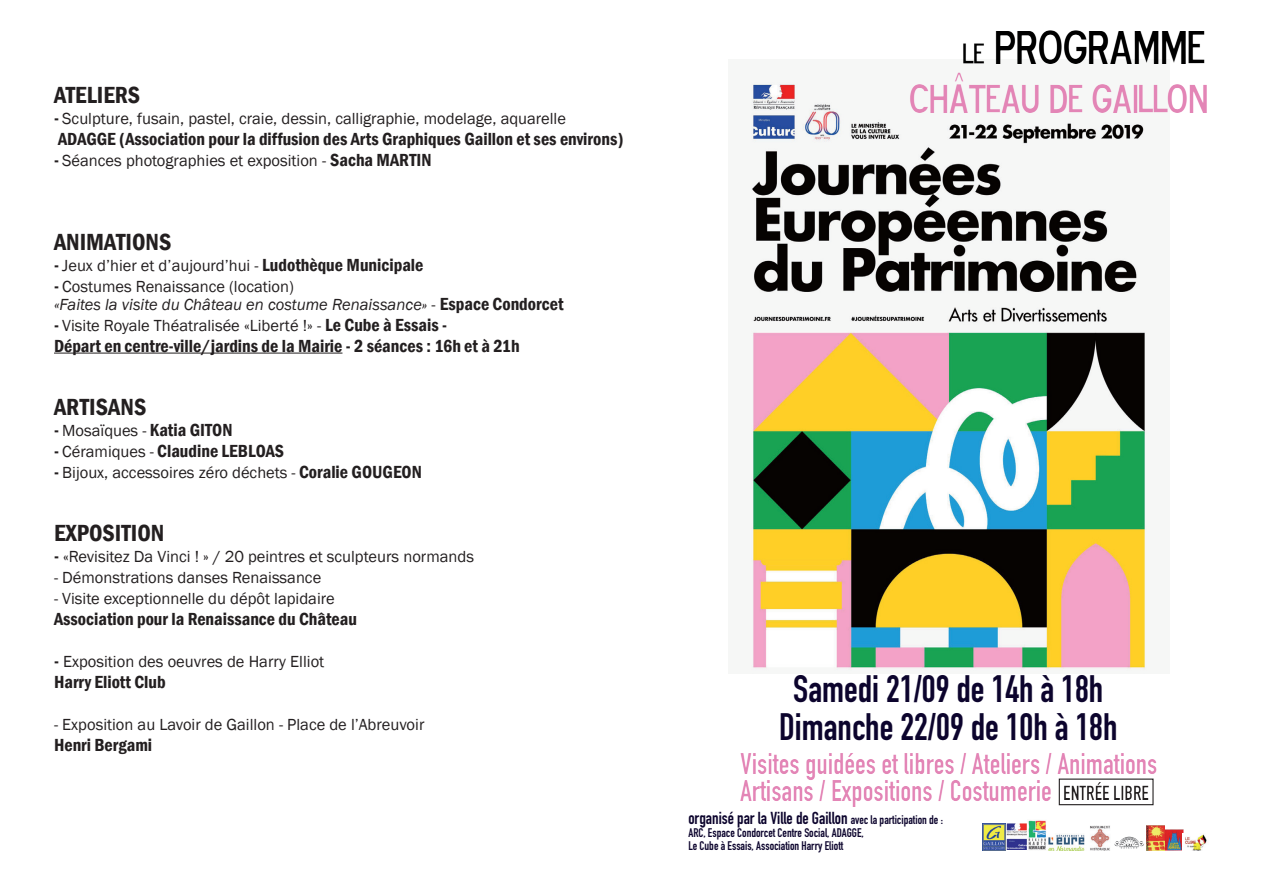
<style>
.page{position:relative;width:1263px;height:893px;background:#fff}
.page>*{position:absolute;margin:0;border:0;box-sizing:border-box;transform-origin:0 0}
.t1{font:48px "Blue Highway D Type";color:#000}
.t2{font:41.1px "Blue Highway D Type";color:#e385b6}
.t3{font:37.65px/37.7px "DIN Engschrift";color:#0c042d;text-align:center}
.t4{font:29.4px/27.5px "DIN Engschrift";color:#e385b6}
.t5{font:600 condensed 24px "Franklin Gothic";color:#231f20}
.t6{font:20.25px "DIN Engschrift";color:#231f20}
.t7{font:600 condensed 18px "Franklin Gothic";color:#231f20}
.t8{font:17.1px "DIN Engschrift";color:#0c042d}
.t9{font:16.5px "Franklin Gothic";color:#231f20}
.t10{font:italic 16.5px/18px "Franklin Gothic";color:#231f20}
.t11{font:12.3px/13px "DIN Engschrift";color:#0c042d}
.s1{font-weight:600;font-stretch:condensed;font-size:18px}
.s2{font-weight:600;font-style:normal;font-stretch:condensed;font-size:18px}
.s3{font-style:normal}
.s4{font-weight:400;font-stretch:normal;font-size:16.5px}
.s5{font-size:30px}
.s6{font-size:12.3px}
</style>
<div class="page">
<img style="left:751px;top:82px;width:396px;height:589px">
<div style="left:907px;top:72px;width:307px;height:50px;background:#f6f7f6"></div>
<div style="left:1059px;top:778px;width:94px;height:27px;border:1px solid #231f20"></div>
<img style="left:983px;top:823px;width:44px;height:27px">
<img style="left:1028px;top:820px;width:18px;height:30px">
<img style="left:1048px;top:834px;width:37px;height:17px">
<img style="left:1090px;top:825px;width:20px;height:26px">
<img style="left:1114px;top:836px;width:30px;height:13px">
<img style="left:1146px;top:825px;width:18px;height:26px">
<img style="left:1165px;top:829px;width:19px;height:21px">
<img style="left:1182px;top:833px;width:25px;height:17px">
<hr style="left:54px;top:353px;width:288px;height:1px;background:#231f20">
<div style="left:948px;top:16px;width:271px;height:66px;background:#231f20;opacity:.5"></div>
<h3 class="t5" style="left:54px;top:79px;width:88px">ATELIERS</h3>
<p class="t9" style="left:54px;top:108px;width:513px"><span class="s1">-</span> Sculpture, fusain, pastel, craie, dessin, calligraphie, modelage, aquarelle</p>
<p class="t7" style="left:58px;top:127px;width:567px">ADAGGE (Association pour la diffusion des Arts Graphiques Gaillon et ses environs)</p>
<p class="t9" style="left:54px;top:150px;width:379px"><span class="s1">-</span> Séances photographies et exposition - <span class="s1">Sacha MARTIN</span></p>
<h3 class="t5" style="left:54px;top:226px;width:119px">ANIMATIONS</h3>
<p class="t9" style="left:54px;top:255px;width:371px"><span class="s1">-</span> Jeux d’hier et d’aujourd’hui - <span class="s1">Ludothèque Municipale</span></p>
<p class="t10" style="left:54px;top:278px;width:511px"><span class="s2">-</span> <span class="s3">Costumes Renaissance (location)<br></span>«Faites la visite du Château en costume Renaissance» <span class="s3">-</span> <span class="s2">Espace Condorcet</span></p>
<p class="t9" style="left:54px;top:315px;width:394px"><span class="s1">-</span> Visite Royale Théatralisée «Liberté !» - <span class="s1">Le Cube à Essais -</span></p>
<p class="t7" style="left:54px;top:334px;width:467px">Départ en centre-ville/jardins de la Mairie - 2 séances : 16h et à 21h</p>
<h3 class="t5" style="left:54px;top:391px;width:94px">ARTISANS</h3>
<p class="t7" style="left:54px;top:418px;width:180px">- <span class="s4">Mosaïques -</span> Katia GITON</p>
<p class="t7" style="left:54px;top:439px;width:232px">- <span class="s4">Céramiques -</span> Claudine LEBLOAS</p>
<p class="t9" style="left:54px;top:462px;width:369px"><span class="s1">-</span> Bijoux, accessoires zéro déchets - <span class="s1">Coralie GOUGEON</span></p>
<h3 class="t5" style="left:54px;top:517px;width:112px">EXPOSITION</h3>
<p class="t9" style="left:54px;top:546px;width:421px"><span class="s1">-</span> «Revisitez Da Vinci ! » / 20 peintres et sculpteurs normands</p>
<p class="t9" style="left:54px;top:567px;width:269px">- Démonstrations danses Renaissance</p>
<p class="t9" style="left:54px;top:588px;width:282px">- Visite exceptionnelle du dépôt lapidaire</p>
<p class="t7" style="left:54px;top:607px;width:305px">Association pour la Renaissance du Château</p>
<p class="t9" style="left:54px;top:651px;width:272px"><span class="s1">-</span> Exposition des oeuvres de Harry Elliot</p>
<p class="t7" style="left:54px;top:670px;width:113px">Harry Eliott Club</p>
<p class="t9" style="left:54px;top:714px;width:372px">- Exposition au Lavoir de Gaillon - Place de l’Abreuvoir</p>
<p class="t7" style="left:54px;top:733px;width:100px">Henri Bergami</p>
<h1 class="t1" style="left:963px;top:17px;width:243px"><span class="s5">LE</span> PROGRAMME</h1>
<h2 class="t2" style="left:909px;top:73px;width:300px">CHÂTEAU DE GAILLON</h2>
<h3 class="t3" style="left:779px;top:670px;width:340px">Samedi 21/09 de 14h à 18h<br>Dimanche 22/09 de 10h à 18h</h3>
<h3 class="t4" style="left:740px;top:750px;width:419px">Visites guidées et libres / Ateliers / Animations<br>Artisans / Expositions / Costumerie</h3>
<p class="t8" style="left:688px;top:808px;width:256px">organisé par la Ville de Gaillon <span class="s6">avec la participation de :</span></p>
<p class="t11" style="left:688px;top:827px;width:177px">ARC, Espace Condorcet Centre Social, ADAGGE,<br>Le Cube à Essais, Association Harry Eliott</p>
<p class="t6" style="left:1063px;top:781px;width:87px">ENTRéE LIBRE</p>
</div>
